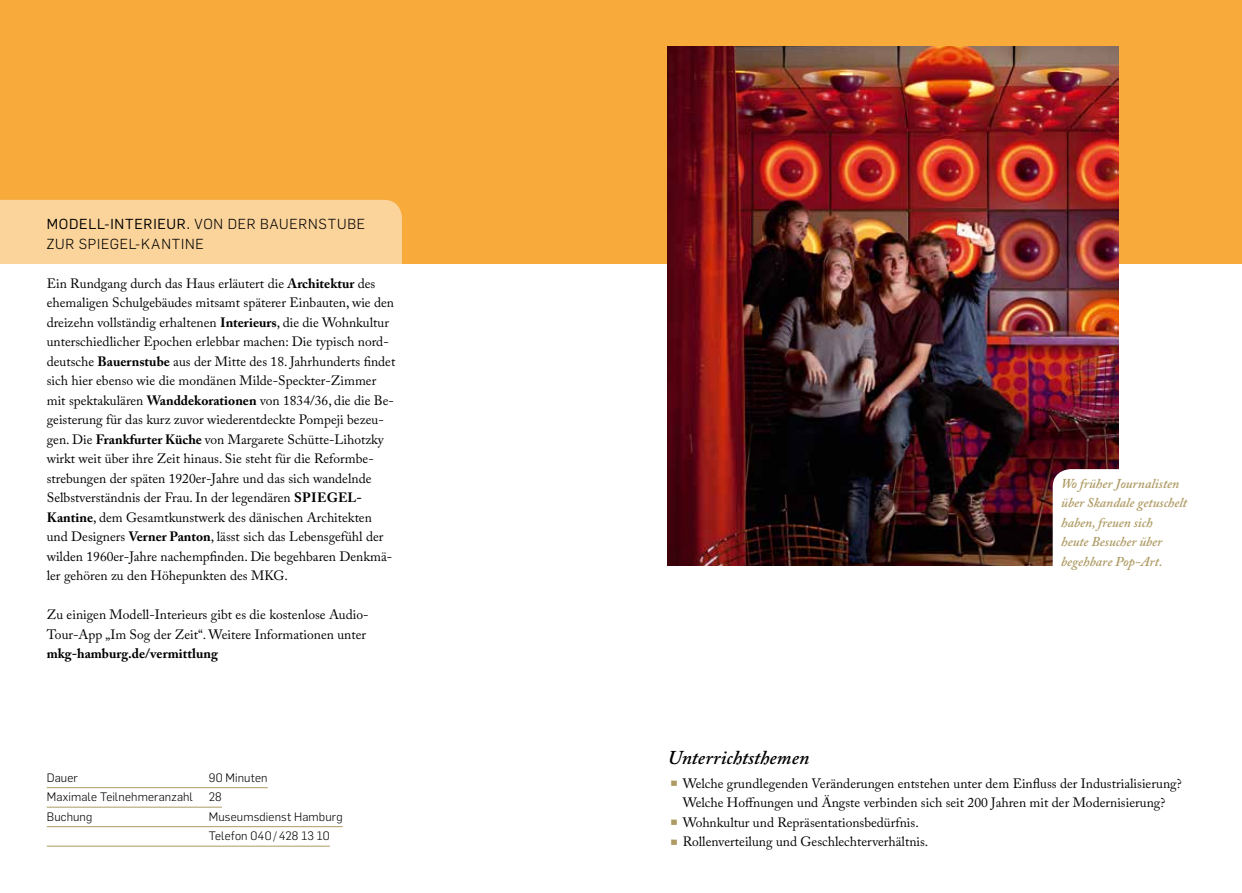
<style>
.page{position:relative;width:1242px;height:893px;background:#fff}
.page>*{position:absolute;margin:0;border:0;box-sizing:border-box;transform-origin:0 0}
.t1{font:italic 600 19.5px "Adobe Caslon Pro";color:#000}
.t2{font:300 14.25px/19.5px "Flama";letter-spacing:.05em;color:#000}
.t3{font:13.5px/19.5px "Adobe Caslon Pro";color:#000}
.t4{font:italic 600 13.5px/19.5px "Adobe Caslon Pro";color:#ae9a63}
.t5{font:700 13.5px "Adobe Caslon Pro";color:#000}
.t6{font:300 12px/19.5px "Flama";letter-spacing:.015em;color:#000}
.s1{font-weight:400}
.s2{font-weight:700}
.s3{font-family:"Ale Signs LL";font-size:19.5px;color:#ae9a63}
</style>
<div class="page">
<div style="left:0;top:0;width:1242px;height:264px;background:#f8ab3b"></div>
<svg style="left:0;top:200px;width:402px;height:647px"></svg>
<hr style="left:47px;top:787px;width:221px;height:1px;background:#ae9a63">
<hr style="left:47px;top:807px;width:175px;height:1px;background:#ae9a63">
<hr style="left:47px;top:826px;width:296px;height:1px;background:#ae9a63">
<hr style="left:47px;top:846px;width:283px;height:1px;background:#ae9a63">
<img style="left:668px;top:47px;width:450px;height:519px">
<svg style="left:1052px;top:469px;width:67px;height:97px"></svg>
<p class="t2" style="left:47px;top:214px;width:320px"><span class="s1">MODELL-INTERIEUR.</span> VON DER BAUERNSTUBE<br>ZUR SPIEGEL-KANTINE</p>
<p class="t3" style="left:47px;top:273px;width:350px">Ein Rundgang durch das Haus erläutert die <span class="s2">Architektur</span> des ehemaligen Schulgebäudes mitsamt späterer Einbauten, wie den dreizehn vollständig erhaltenen <span class="s2">Interieurs</span>, die die Wohnkultur unterschiedlicher Epochen erlebbar machen: Die typisch nord&shy;deutsche <span class="s2">Bauernstube</span> aus der Mitte des 18. Jahrhunderts findet sich hier ebenso wie die mondänen Milde-Speckter-Zimmer mit spektakulären <span class="s2">Wanddekorationen</span> von 1834/36, die die Be&shy;geisterung für das kurz zuvor wiederentdeckte Pompeji bezeu&shy;gen. Die <span class="s2">Frankfurter Küche</span> von Margarete Schütte-Lihotzky wirkt weit über ihre Zeit hinaus. Sie steht für die Reformbe&shy;strebungen der späten 1920er-Jahre und das sich wandelnde Selbstverständnis der Frau. In der legendären <span class="s2">SPIEGEL-Kantine</span>, dem Gesamtkunstwerk des dänischen Architekten und Designers <span class="s2">Verner Panton</span>, lässt sich das Lebensgefühl der wilden 1960er-Jahre nachempfinden. Die begehbaren Denkmä&shy;ler gehören zu den Höhepunkten des MKG.</p>
<p class="t3" style="left:47px;top:605px;width:323px">Zu einigen Modell-Interieurs gibt es die kostenlose Audio-<br>Tour-App „Im Sog der Zeit“. Weitere Informationen unter</p>
<p class="t5" style="left:47px;top:645px;width:172px">mkg-hamburg.de/vermittlung</p>
<p class="t6" style="left:47px;top:767px;width:33px">Dauer</p>
<p class="t6" style="left:209px;top:767px;width:60px">90 Minuten</p>
<p class="t6" style="left:47px;top:787px;width:148px">Maximale Teilnehmeranzahl</p>
<p class="t6" style="left:209px;top:787px;width:15px">28</p>
<p class="t6" style="left:47px;top:806px;width:47px">Buchung</p>
<p class="t6" style="left:209px;top:806px;width:135px">Museumsdienst Hamburg<br>Telefon 040/428 13 10</p>
<p class="t4" style="left:1061px;top:473px;width:127px">Wo früher Journalisten über Skandale getuschelt haben, freuen sich<br>heute Besucher über begehbare Pop-Art.</p>
<h1 class="t1" style="left:668px;top:746px;width:143px">Unterrichtsthemen</h1>
<p class="t3" style="left:668px;top:773px;width:515px"><span class="s3">e</span> Welche grundlegenden Veränderungen entstehen unter dem Einfluss der Industrialisierung?</p>
<p class="t3" style="left:682px;top:793px;width:484px">Welche Hoffnungen und Ängste verbinden sich seit 200 Jahren mit der Modernisierung?</p>
<p class="t3" style="left:668px;top:812px;width:252px"><span class="s3">e</span> Wohnkultur und Repräsentationsbedürfnis.</p>
<p class="t3" style="left:668px;top:832px;width:262px"><span class="s3">e</span> Rollenverteilung und Geschlechterverhältnis.</p>
</div>
